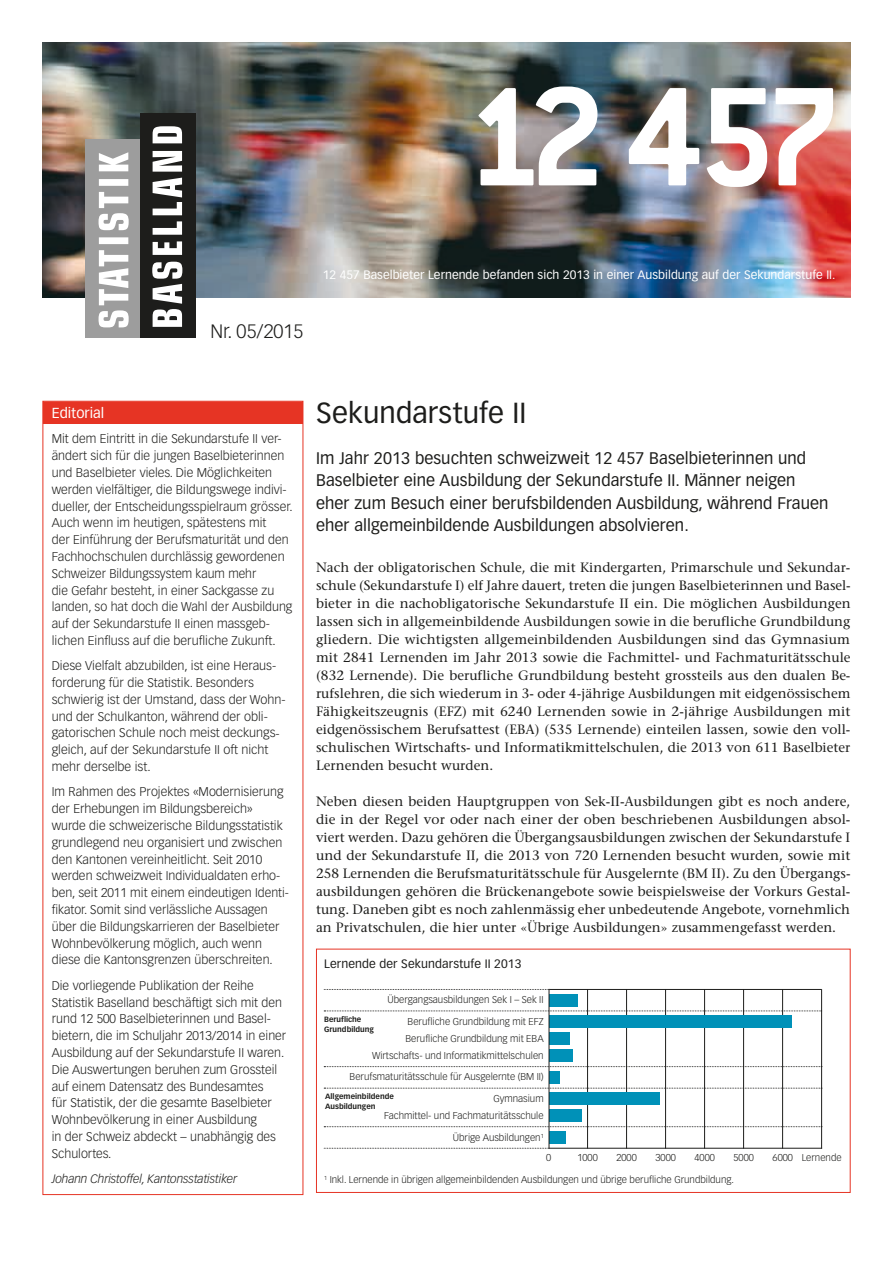
<style>
.page{position:relative;width:893px;height:1263px;background:#fff}
.page>*{position:absolute;margin:0;border:0;box-sizing:border-box;transform-origin:0 0}
.t1{font:700 154.5px "Conduit ITC";color:#fff}
.t2{font:28.5px "Vectora LH";letter-spacing:.005em;color:#1d1d1b}
.t3{font:300 19.05px "Vectora LH";color:#1d1d1b}
.t4{font:16.5px/22.5px "Vectora LH";letter-spacing:.005em;color:#1d1d1b}
.t5{font:14.25px "Vectora LH";color:#fff}
.t6{font:13.5px/18px "Stone Serif";color:#1d1d1b;text-align:justify}
.t7{font:300 12.45px/16.8px "Vectora LH";color:#1d1d1b}
.t8{font:12px "Vectora LH";color:#fff}
.t9{font:italic 300 12px "Vectora LH";letter-spacing:-.01em;color:#1d1d1b}
.t10{font:12px "Vectora LH";letter-spacing:.01em;color:#1d1d1b}
.t11{font:300 9.75px "Vectora LH";color:#1d1d1b}
.t12{font:700 7.5px/10.5px "Vectora LH";color:#1d1d1b}
</style>
<div class="page">
<img style="left:43px;top:43px;width:807px;height:255px">
<div style="left:43px;top:401px;width:260px;height:23px;background:#e63424"></div>
<div style="left:43px;top:401px;width:260px;height:794px;border:1px solid #e63424"></div>
<div style="left:85px;top:140px;width:55px;height:198px;background:#9d9d9d"></div>
<div style="left:140px;top:113px;width:56px;height:225px;background:#1d1d1b"></div>
<svg style="left:99px;top:152px;width:30px;height:175px"></svg>
<svg style="left:152px;top:126px;width:30px;height:201px"></svg>
<hr style="left:821px;top:990px;width:1px;height:158px;background:#1d1d1b">
<hr style="left:782px;top:990px;width:1px;height:158px;background:#1d1d1b">
<hr style="left:743px;top:990px;width:1px;height:158px;background:#1d1d1b">
<hr style="left:704px;top:990px;width:1px;height:158px;background:#1d1d1b">
<hr style="left:665px;top:990px;width:1px;height:158px;background:#1d1d1b">
<hr style="left:626px;top:990px;width:1px;height:158px;background:#1d1d1b">
<hr style="left:587px;top:990px;width:1px;height:158px;background:#1d1d1b">
<hr style="left:549px;top:989px;width:273px;height:1px;background:#1d1d1b">
<div style="left:549px;top:994px;width:28px;height:12px;background:#0091b8"></div>
<svg style="left:324px;top:989px;width:225px;height:1px"></svg>
<div style="left:549px;top:1049px;width:24px;height:13px;background:#0091b8"></div>
<div style="left:549px;top:1032px;width:21px;height:13px;background:#0091b8"></div>
<div style="left:549px;top:1015px;width:243px;height:13px;background:#0091b8"></div>
<svg style="left:324px;top:1010px;width:498px;height:1px"></svg>
<div style="left:549px;top:1071px;width:10px;height:13px;background:#0091b8"></div>
<svg style="left:324px;top:1066px;width:497px;height:1px"></svg>
<div style="left:549px;top:1109px;width:32px;height:13px;background:#0091b8"></div>
<div style="left:549px;top:1092px;width:111px;height:13px;background:#0091b8"></div>
<svg style="left:324px;top:1088px;width:497px;height:1px"></svg>
<svg style="left:324px;top:1148px;width:225px;height:1px"></svg>
<div style="left:549px;top:1131px;width:16px;height:13px;background:#0091b8"></div>
<svg style="left:324px;top:1126px;width:497px;height:1px"></svg>
<hr style="left:549px;top:1148px;width:273px;height:1px;background:#1d1d1b">
<hr style="left:549px;top:989px;width:1px;height:159px;background:#1d1d1b">
<div style="left:316px;top:949px;width:534px;height:244px;border:1px solid #e63424"></div>
<h1 class="t1" style="left:465px;top:47px;width:378px">12 457</h1>
<h3 class="t3" style="left:210px;top:320px;width:94px">Nr. 05/2015</h3>
<p class="t8" style="left:323px;top:268px;width:514px">12 457 Baselbieter Lernende befanden sich 2013 in einer Ausbildung auf der Sekundarstufe II.</p>
<p class="t5" style="left:52px;top:405px;width:54px">Editorial</p>
<p class="t7" style="left:52px;top:431px;width:242px">Mit dem Eintritt in die Sekundarstufe II ver&shy;ändert sich für die jungen Baselbieterinnen und Baselbieter vieles. Die Möglichkeiten werden vielfältiger, die Bildungswege indivi&shy;dueller, der Entscheidungsspielraum grösser.<br>Auch wenn im heutigen, spätestens mit<br>der Einführung der Berufsmaturität und den Fachhochschulen durchlässig gewordenen Schweizer Bildungssystem kaum mehr<br>die Gefahr besteht, in einer Sackgasse zu landen, so hat doch die Wahl der Ausbildung auf der Sekundarstufe II einen massgeb&shy;lichen Einfluss auf die berufliche Zukunft.</p>
<p class="t7" style="left:52px;top:658px;width:234px">Diese Vielfalt abzubilden, ist eine Heraus---- forderung für die Statistik. Besonders schwierig ist der Umstand, dass der Wohn&shy;und der Schulkanton, während der obli&shy;gatorischen Schule noch meist deckungs&shy;gleich, auf der Sekundarstufe II oft nicht mehr derselbe ist.</p>
<p class="t7" style="left:52px;top:784px;width:239px">Im Rahmen des Projektes «Modernisierung der Erhebungen im Bildungsbereich» wurde die schweizerische Bildungsstatistik grundlegend neu organisiert und zwischen den Kantonen vereinheitlicht. Seit 2010 werden schweizweit Individualdaten erho&shy;ben, seit 2011 mit einem eindeutigen Identi&shy;fikator. Somit sind verlässliche Aussagen über die Bildungskarrieren der Baselbieter Wohnbevölkerung möglich, auch wenn diese die Kantonsgrenzen überschreiten.</p>
<p class="t7" style="left:52px;top:977px;width:236px">Die vorliegende Publikation der Reihe Statistik Baselland beschäftigt sich mit den rund 12 500 Baselbieterinnen und Basel&shy;bietern, die im Schuljahr 2013/2014 in einer Ausbildung auf der Sekundarstufe II waren.<br>Die Auswertungen beruhen zum Grossteil auf einem Datensatz des Bundesamtes<br>für Statistik, der die gesamte Baselbieter Wohnbevölkerung in einer Ausbildung<br>in der Schweiz abdeckt – unabhängig des Schulortes.</p>
<p class="t9" style="left:52px;top:1171px;width:187px">Johann Christoffel, Kantonsstatistiker</p>
<h2 class="t2" style="left:316px;top:396px;width:212px">Sekundarstufe II</h2>
<p class="t4" style="left:316px;top:447px;width:514px">Im Jahr 2013 besuchten schweizweit 12 457 Baselbieterinnen und Baselbieter eine Ausbildung der Sekundarstufe II. Männer neigen eher zum Besuch einer berufsbildenden Ausbildung, während Frauen eher allgemeinbildende Ausbildungen absolvieren.</p>
<p class="t6" style="left:316px;top:558px;width:536px">Nach der obligatorischen Schule, die mit Kindergarten, Primarschule und Sekundar&shy;schule (Sekundarstufe I) elf Jahre dauert, treten die jungen Baselbieterinnen und Basel&shy;bieter in die nachobligatorische Sekundarstufe II ein. Die möglichen Ausbildungen lassen sich in allgemeinbildende Ausbildungen sowie in die berufliche Grundbildung gliedern. Die wichtigsten allgemeinbildenden Ausbildungen sind das Gymnasium mit 2841 Lernenden im Jahr 2013 sowie die Fachmittel- und Fachmaturitätsschule (832 Lernende). Die berufliche Grundbildung besteht grossteils aus den dualen Be&shy;rufslehren, die sich wiederum in 3- oder 4-jährige Ausbildungen mit eidgenössischem Fähigkeitszeugnis (EFZ) mit 6240 Lernenden sowie in 2-jährige Ausbildungen mit eidgenössischem Berufsattest (EBA) (535 Lernende) einteilen lassen, sowie den voll&shy;schulischen Wirtschafts- und Informatikmittelschulen, die 2013 von 611 Baselbieter Lernenden besucht wurden.</p>
<p class="t6" style="left:316px;top:792px;width:536px">Neben diesen beiden Hauptgruppen von Sek-II-Ausbildungen gibt es noch andere, die in der Regel vor oder nach einer der oben beschriebenen Ausbildungen absol&shy;viert werden. Dazu gehören die Übergangsausbildungen zwischen der Sekundarstufe I und der Sekundarstufe II, die 2013 von 720 Lernenden besucht wurden, sowie mit 258 Lernenden die Berufsmaturitätsschule für Ausgelernte (BM II). Zu den Übergangs&shy;ausbildungen gehören die Brückenangebote sowie beispielsweise der Vorkurs Gestal&shy;tung. Daneben gibt es noch zahlenmässig eher unbedeutende Angebote, vornehmlich an Privatschulen, die hier unter «Übrige Ausbildungen» zusammengefasst werden.</p>
<p class="t10" style="left:324px;top:956px;width:199px">Lernende der Sekundarstufe II 2013</p>
<p class="t11" style="left:388px;top:994px;width:158px">Übergangsausbildungen Sek I – Sek II</p>
<p class="t12" style="left:324px;top:1014px;width:51px">Berufliche<br>Grundbildung</p>
<p class="t11" style="left:350px;top:1071px;width:196px">Berufsmaturitätsschule für Ausgelernte (BM II)</p>
<p class="t11" style="left:408px;top:1015px;width:138px">Berufliche Grundbildung mit EFZ</p>
<p class="t11" style="left:405px;top:1033px;width:140px">Berufliche Grundbildung mit EBA</p>
<p class="t11" style="left:372px;top:1050px;width:173px">Wirtschafts- und Informatikmittelschulen</p>
<p class="t12" style="left:325px;top:1091px;width:70px">Allgemeinbildende</p>
<p class="t11" style="left:493px;top:1093px;width:52px">Gymnasium</p>
<p class="t12" style="left:325px;top:1101px;width:52px">Ausbildungen</p>
<p class="t11" style="left:453px;top:1132px;width:92px">Übrige Ausbildungen<sup>1</sup></p>
<p class="t11" style="left:384px;top:1110px;width:161px">Fachmittel- und Fachmaturitätsschule</p>
<p class="t11" style="left:546px;top:1152px;width:7px">0</p>
<p class="t11" style="left:577px;top:1152px;width:22px">1000</p>
<p class="t11" style="left:616px;top:1152px;width:22px">2000</p>
<p class="t11" style="left:655px;top:1152px;width:22px">3000</p>
<p class="t11" style="left:694px;top:1152px;width:22px">4000</p>
<p class="t11" style="left:734px;top:1152px;width:22px">5000</p>
<p class="t11" style="left:773px;top:1152px;width:71px">6000 Lernende</p>
<p class="t11" style="left:324px;top:1174px;width:411px"><sup>1</sup> Inkl. Lernende in übrigen allgemeinbildenden Ausbildungen und übrige berufliche Grundbildung.</p>
</div>
